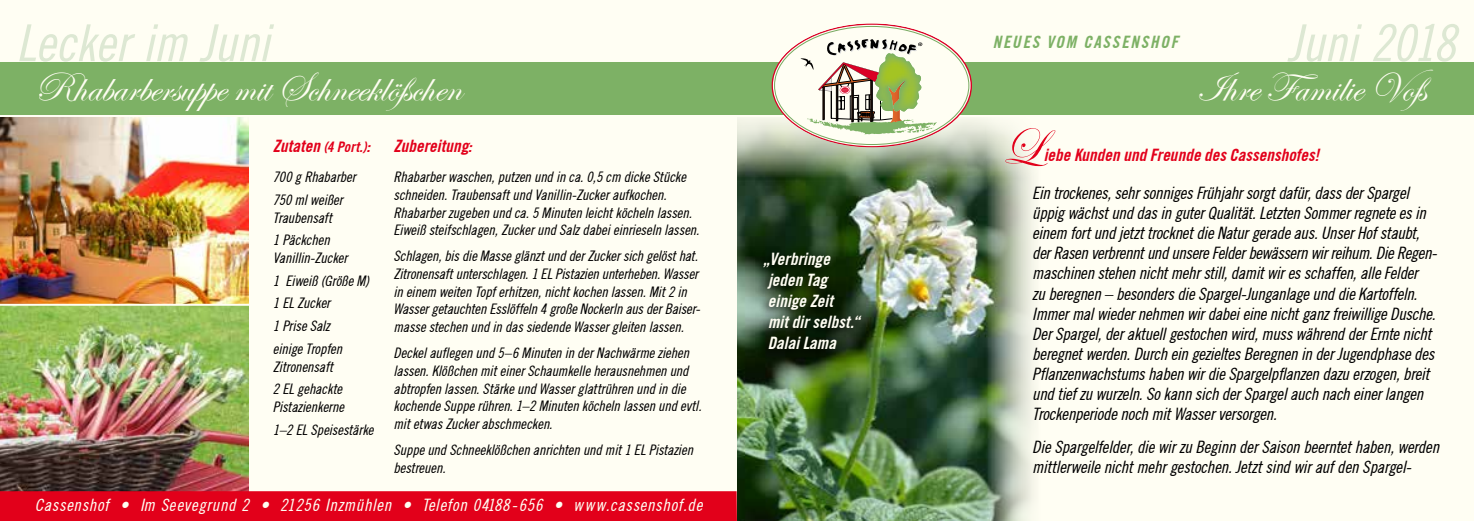
<style>
.page{position:relative;width:1474px;height:521px;background:#fff}
.page>*{position:absolute;margin:0;border:0;box-sizing:border-box;transform-origin:0 0}
.t1{font:52.5px "Tradition Condensed Normal";letter-spacing:-.005em;color:#dde8d3}
.t2{font:52.5px "Edwardian Script ITC";color:#e2001a}
.t3{font:42px "Edwardian Script ITC";color:#fffef3}
.t4{font:17.5px/20.1px "Tradition Condensed Normal";letter-spacing:-.015em;color:#000}
.t5{font:17.5px "Tradition Condensed Normal";letter-spacing:.04em;color:#fffef3}
.t6{font:700 condensed 17.5px "Tradition";letter-spacing:.01em;color:#e2001a}
.t7{font:700 condensed 17.5px/21px "Tradition";letter-spacing:.01em;color:#fffef3}
.t8{font:700 condensed 17.5px "Tradition";letter-spacing:.11em;color:#7db165}
.t9{font:14.88px/17.7px "Tradition Condensed Normal";letter-spacing:-.005em;color:#000}
.s1{font-size:14.88px}
</style>
<div class="page">
<div style="left:0;top:0;width:1473px;height:521px;background:#fffef3"></div>
<img style="left:0;top:118px;width:248px;height:373px">
<img style="left:737px;top:119px;width:296px;height:402px">
<hr style="left:0;top:304px;width:254px;height:1px;background:#fffef3">
<div style="left:0;top:63px;width:1473px;height:52px;background:#7db165"></div>
<svg style="left:771px;top:23px;width:201px;height:124px"></svg>
<img style="left:875px;top:53px;width:44px;height:58px">
<div style="left:0;top:491px;width:737px;height:30px;background:#e2001a"></div>
<div style="left:753px;top:247px;width:113px;height:113px;background:#000;opacity:.8"></div>
<h1 class="t1" style="left:16px;top:13px;width:255px">Lecker im Juni</h1>
<h1 class="t1" style="left:1287px;top:13px;width:169px">Juni 2018</h1>
<p class="t8" style="left:992px;top:32px;width:187px">NEUES VOM CASSENSHOF</p>
<h2 class="t3" style="left:35px;top:64px;width:428px">Rhabarbersuppe mit Schneeklößchen</h2>
<h2 class="t3" style="left:1196px;top:64px;width:238px">Ihre Familie Voß</h2>
<p class="t6" style="left:273px;top:136px;width:99px">Zutaten <span class="s1">(4 Port.)</span>:</p>
<p class="t6" style="left:393px;top:135px;width:80px">Zubereitung:</p>
<p class="t9" style="left:393px;top:168px;width:307px">Rhabarber waschen, putzen und in ca. 0,5 cm dicke Stücke schneiden. Traubensaft und Vanillin-Zucker aufkochen.<br>Rhabarber zugeben und ca. 5 Minuten leicht köcheln lassen.<br>Eiweiß steifschlagen, Zucker und Salz dabei einrieseln lassen.</p>
<p class="t9" style="left:393px;top:247px;width:308px">Schlagen, bis die Masse glänzt und der Zucker sich gelöst hat.<br>Zitronensaft unterschlagen. 1 EL Pistazien unterheben. Wasser in einem weiten Topf erhitzen, nicht kochen lassen. Mit 2 in Wasser getauchten Esslöffeln 4 große Nockerln aus der Baiser&shy;masse stechen und in das siedende Wasser gleiten lassen.</p>
<p class="t9" style="left:393px;top:344px;width:309px">Deckel auflegen und 5–6 Minuten in der Nachwärme ziehen lassen. Klößchen mit einer Schaumkelle herausnehmen und abtropfen lassen. Stärke und Wasser glattrühren und in die kochende Suppe rühren. 1–2 Minuten köcheln lassen und evtl. mit etwas Zucker abschmecken.</p>
<p class="t9" style="left:393px;top:441px;width:301px">Suppe und Schneeklößchen anrichten und mit 1 EL Pistazien bestreuen.</p>
<p class="t9" style="left:273px;top:166px;width:84px;line-height:22.8px">700 g Rhabarber<br>750 ml weißer</p>
<p class="t9" style="left:273px;top:206px;width:61px;line-height:22.8px">Traubensaft<br>1 Päckchen</p>
<p class="t9" style="left:273px;top:246px;width:98px;line-height:22.8px">Vanillin-Zucker<br>1 Eiweiß (Größe M)<br>1 EL Zucker<br>1 Prise Salz<br>einige Tropfen</p>
<p class="t9" style="left:273px;top:355px;width:70px;line-height:22.8px">Zitronensaft<br>2 EL gehackte</p>
<p class="t9" style="left:273px;top:395px;width:102px;line-height:22.8px">Pistazienkerne<br>1–2 EL Speisestärke</p>
<p class="t5" style="left:35px;top:495px;width:669px">Cassenshof • Im Seevegrund 2 • 21256 Inzmühlen • Telefon 04188-656 • www.cassenshof.de</p>
<p class="t7" style="left:762px;top:248px;width:99px">„Verbringe jeden Tag einige Zeit<br>mit dir selbst.“<br>Dalai Lama</p>
<h1 class="t2" style="left:1000px;top:119px;width:41px">L</h1>
<p class="t6" style="left:1043px;top:145px;width:277px">iebe Kunden und Freunde des Cassenshofes!</p>
<p class="t4" style="left:1032px;top:183px;width:406px">Ein trockenes, sehr sonniges Frühjahr sorgt dafür, dass der Spargel üppig wächst und das in guter Qualität. Letzten Sommer regnete es in einem fort und jetzt trocknet die Natur gerade aus. Unser Hof staubt, der Rasen verbrennt und unsere Felder bewässern wir reihum. Die Regen&shy;maschinen stehen nicht mehr still, damit wir es schaffen, alle Felder<br>zu beregnen – besonders die Spargel-Junganlage und die Kartoffeln.<br>Immer mal wieder nehmen wir dabei eine nicht ganz freiwillige Dusche.<br>Der Spargel, der aktuell gestochen wird, muss während der Ernte nicht beregnet werden. Durch ein gezieltes Beregnen in der Jugendphase des Pflanzenwachstums haben wir die Spargelpflanzen dazu erzogen, breit und tief zu wurzeln. So kann sich der Spargel auch nach einer langen Trockenperiode noch mit Wasser versorgen.</p>
<p class="t4" style="left:1032px;top:437px;width:408px">Die Spargelfelder, die wir zu Beginn der Saison beerntet haben, werden mittlerweile nicht mehr gestochen. Jetzt sind wir auf den Spargel-</p>
</div>
